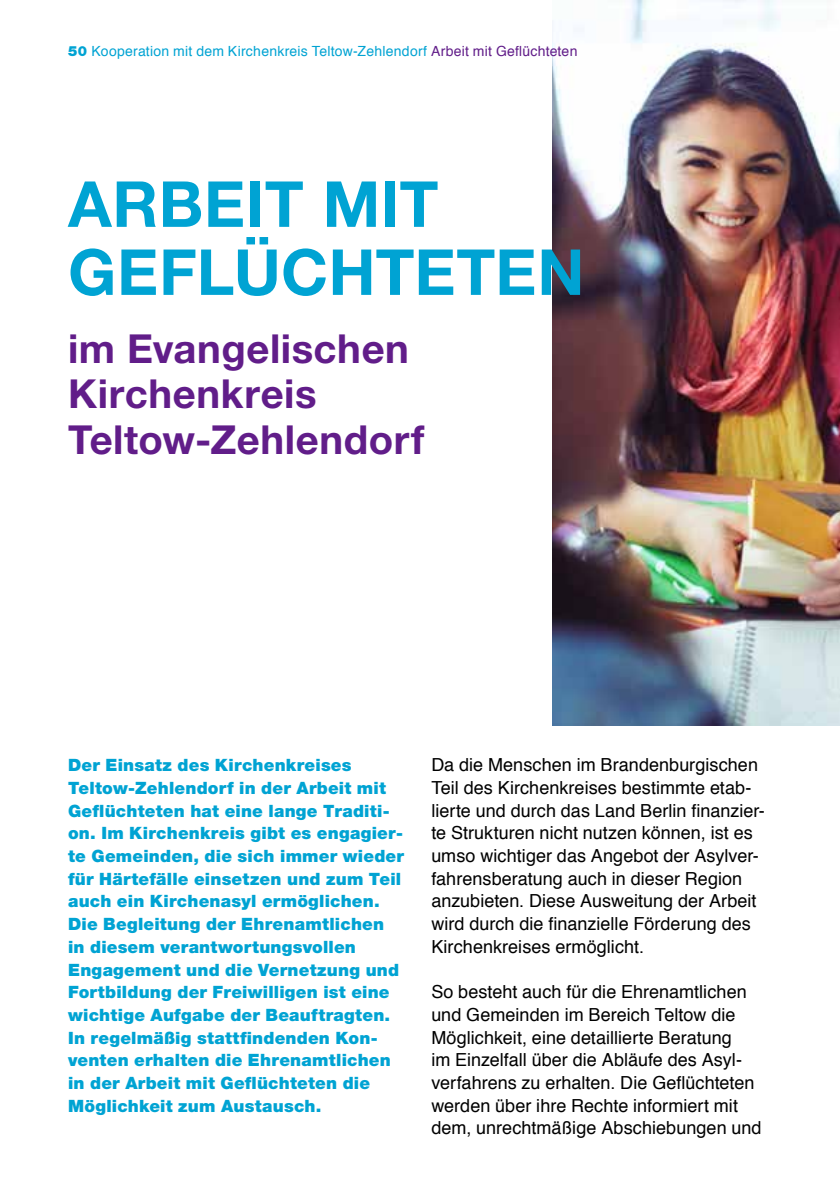
<style>
.page{position:relative;width:840px;height:1191px;background:#fff}
.page>*{position:absolute;margin:0;border:0;box-sizing:border-box;transform-origin:0 0}
.t1{font:700 63.6px/68px "Helvetica Neue";letter-spacing:.005em;color:#00a3d3}
.t2{font:700 40px/45.4px "Helvetica Neue";letter-spacing:.015em;color:#611d89}
.t3{font:18px/22.6px "Helvetica";color:#000}
.t4{font:900 17px/22.6px "Helvetica Neue";letter-spacing:.01em;color:#00a3d3}
.t5{font:14px "Helvetica";letter-spacing:.015em;color:#00a3d3}
.s1{font-family:"Helvetica Neue";font-weight:900}
.s2{color:#611d89}
</style>
<div class="page">
<img style="left:552px;top:0;width:287px;height:726px">
<p class="t5" style="left:68px;top:40px;width:510px"><span class="s1">50</span> Kooperation mit dem Kirchenkreis Teltow-Zehlendorf <span class="s2">Arbeit mit Geflüchteten</span></p>
<h1 class="t1" style="left:68px;top:169px;width:517px">ARBEIT MIT<br>GEFLÜCHTETEN</h1>
<h2 class="t2" style="left:68px;top:325px;width:357px">im Evangelischen<br>Kirchenkreis<br>Teltow-Zehlendorf</h2>
<p class="t4" style="left:68px;top:754px;width:337px">Der Einsatz des Kirchenkreises Teltow-Zehlendorf in der Arbeit mit Geflüchteten hat eine lange Traditi&shy;on. Im Kirchenkreis gibt es engagier&shy;te Gemeinden, die sich immer wieder für Härtefälle einsetzen und zum Teil auch ein Kirchenasyl ermöglichen.<br>Die Begleitung der Ehrenamtlichen in diesem verantwortungsvollen Engagement und die Vernetzung und Fortbildung der Freiwilligen ist eine wichtige Aufgabe der Beauftragten.<br>In regelmäßig stattfindenden Kon&shy;venten erhalten die Ehrenamtlichen in der Arbeit mit Geflüchteten die Möglichkeit zum Austausch.</p>
<p class="t3" style="left:431px;top:754px;width:335px">Da die Menschen im Brandenburgischen Teil des Kirchenkreises bestimmte etab&shy;lierte und durch das Land Berlin finanzier&shy;te Strukturen nicht nutzen können, ist es umso wichtiger das Angebot der Asylver&shy;fahrensberatung auch in dieser Region anzubieten. Diese Ausweitung der Arbeit wird durch die finanzielle Förderung des Kirchenkreises ermöglicht.</p>
<p class="t3" style="left:431px;top:981px;width:331px">So besteht auch für die Ehrenamtlichen und Gemeinden im Bereich Teltow die Möglichkeit, eine detaillierte Beratung<br>im Einzelfall über die Abläufe des Asyl&shy;verfahrens zu erhalten. Die Geflüchteten werden über ihre Rechte informiert mit dem, unrechtmäßige Abschiebungen und</p>
</div>
